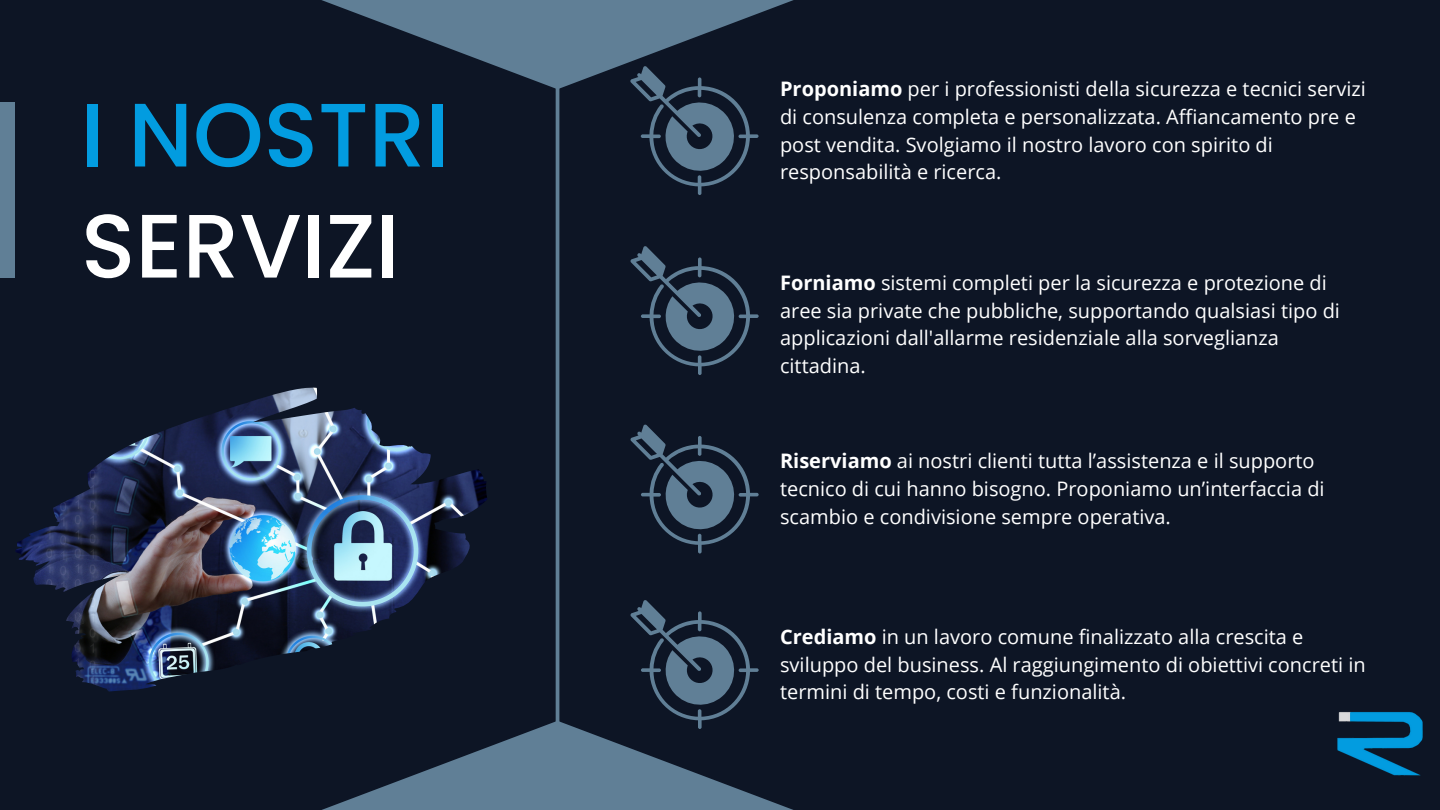
<style>
.page{position:relative;width:1440px;height:810px;background:#0d1525}
.page>*{position:absolute;margin:0;border:0;box-sizing:border-box;transform-origin:0 0}
.t1{font:500 90px "Poppins";color:#fff}
.t2{font:500 90px "Poppins";color:#029ce0}
.t3{font:20px/27.8px "Open Sans";color:#fff}
.s1{font-weight:700}
</style>
<div class="page">
<img style="left:15px;top:388px;width:472px;height:303px">
<svg style="left:630px;top:246px;width:129px;height:129px"></svg>
<svg style="left:630px;top:425px;width:129px;height:129px"></svg>
<div style="left:0;top:103px;width:15px;height:175px;background:#607f96"></div>
<hr style="left:556px;top:83px;width:3px;height:644px;background:#607f96">
<svg style="left:322px;top:0;width:472px;height:195px"></svg>
<svg style="left:321px;top:600px;width:472px;height:210px"></svg>
<img style="left:1337px;top:712px;width:86px;height:64px">
<p class="t2" style="left:81px;top:72px;width:370px">I NOSTRI</p>
<p class="t1" style="left:81px;top:183px;width:320px">SERVIZI</p>
<p class="t3" style="left:780px;top:74px;width:587px"><span class="s1">Proponiamo</span> per i professionisti della sicurezza e tecnici servizi di consulenza completa e personalizzata. Affiancamento pre e post vendita. Svolgiamo il nostro lavoro con spirito di responsabilità e ricerca.</p>
<p class="t3" style="left:780px;top:268px;width:561px"><span class="s1">Forniamo</span> sistemi completi per la sicurezza e protezione di aree sia private che pubbliche, supportando qualsiasi tipo di applicazioni dall'allarme residenziale alla sorveglianza cittadina.</p>
<p class="t3" style="left:780px;top:447px;width:546px"><span class="s1">Riserviamo</span> ai nostri clienti tutta l’assistenza e il supporto tecnico di cui hanno bisogno. Proponiamo un’interfaccia di scambio e condivisione sempre operativa.</p>
<p class="t3" style="left:780px;top:622px;width:587px"><span class="s1">Crediamo</span> in un lavoro comune finalizzato alla crescita e sviluppo del business. Al raggiungimento di obiettivi concreti in termini di tempo, costi e funzionalità.</p>
</div>
